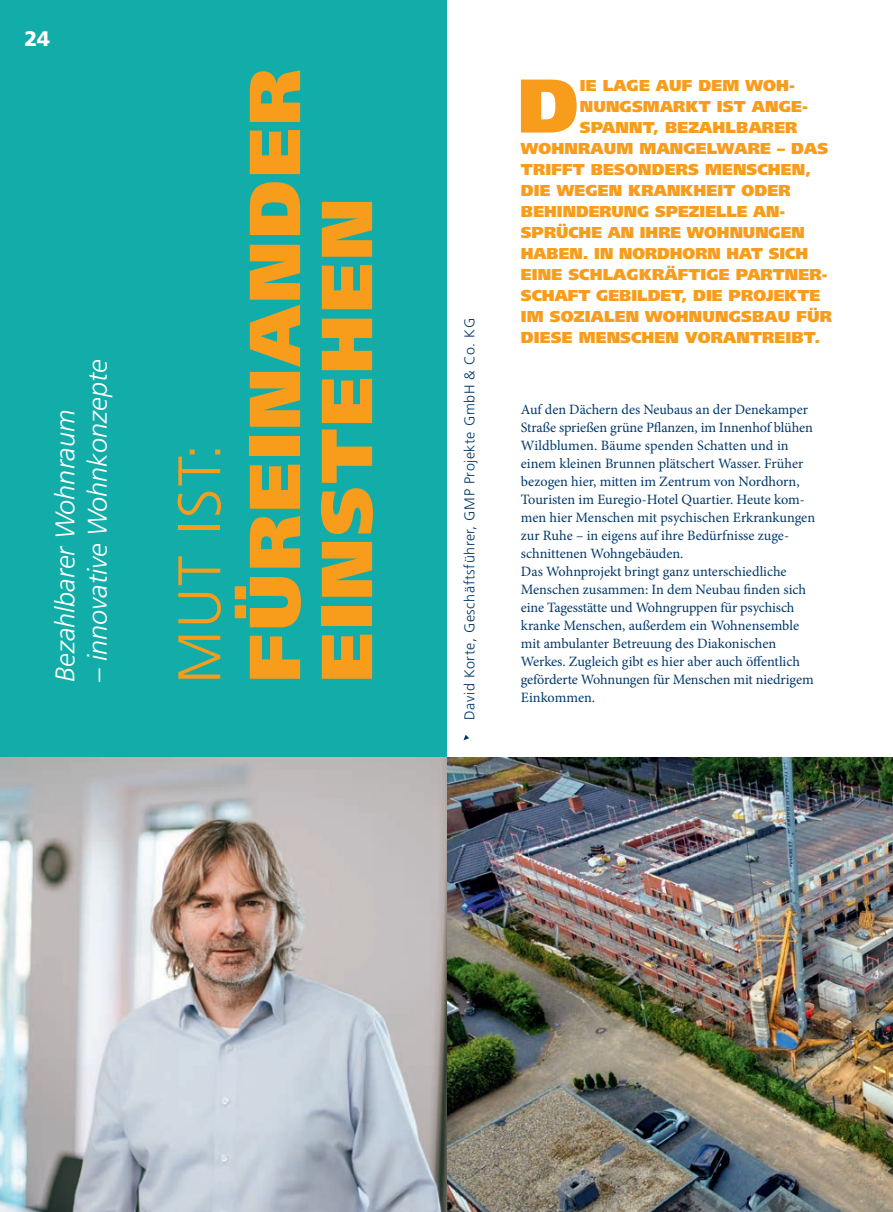
<style>
.page{position:relative;width:893px;height:1212px;background:#fff}
.page>*{position:absolute;margin:0;border:0;box-sizing:border-box;transform-origin:0 0}
.t1{font:900 75.9px "Frutiger LT Std";color:#f89c1c}
.t2{font:900 72px/72px "Frutiger LT Std";letter-spacing:.04em;color:#f89c1c}
.t3{font:300 60px "Frutiger LT Std";letter-spacing:.04em;color:#f89c1c}
.t4{font:italic 300 27px "Frutiger LT Std";color:#fff}
.t5{font:900 21px "Frutiger LT Std";color:#fff}
.t6{font:900 15.75px "Frutiger LT Std";letter-spacing:.01em;color:#f89c1c}
.t7{font:14.25px/18px "Minion Pro";letter-spacing:-.005em;color:#01386b}
.t8{font:300 14.25px "Frutiger LT Std";letter-spacing:.04em;color:#01386b}
</style>
<div class="page">
<div style="left:0;top:0;width:446px;height:757px;background:#13ada9"></div>
<img style="left:0;top:757px;width:893px;height:455px">
<svg style="left:463px;top:735px;width:6px;height:5px"></svg>
<h3 class="t5" style="left:24px;top:26px;width:27px">24</h3>
<h3 class="t4" style="left:50px;top:682px;width:274px;rotate:-90deg">Bezahlbarer Wohnraum</h3>
<h3 class="t4" style="left:82px;top:682px;width:323px;rotate:-90deg">– innovative Wohnkonzepte</h3>
<h3 class="t3" style="left:166px;top:684px;width:242px;rotate:-90deg">MUT IST:</h3>
<h2 class="t2" style="left:238px;top:682px;width:614px;rotate:-90deg">FÜREINANDER<br>EINSTEHEN</h2>
<p class="t8" style="left:461px;top:720px;width:403px;rotate:-90deg">David Korte, Geschäftsführer, GMP Projekte GmbH &amp; Co. KG</p>
<h1 class="t1" style="left:517px;top:60px;width:63px">D</h1>
<p class="t6" style="left:580px;top:75px;width:217px">IE LAGE AUF DEM WOH-</p>
<p class="t6" style="left:580px;top:96px;width:230px">NUNGSMARKT IST ANGE-</p>
<p class="t6" style="left:580px;top:117px;width:219px">SPANNT, BEZAHLBARER</p>
<p class="t6" style="left:521px;top:138px;width:309px">WOHNRAUM MANGELWARE – DAS</p>
<p class="t6" style="left:521px;top:159px;width:292px">TRIFFT BESONDERS MENSCHEN,</p>
<p class="t6" style="left:521px;top:180px;width:271px">DIE WEGEN KRANKHEIT ODER</p>
<p class="t6" style="left:521px;top:201px;width:266px">BEHINDERUNG SPEZIELLE AN-</p>
<p class="t6" style="left:521px;top:222px;width:285px">SPRÜCHE AN IHRE WOHNUNGEN</p>
<p class="t6" style="left:521px;top:243px;width:289px">HABEN. IN NORDHORN HAT SICH</p>
<p class="t6" style="left:521px;top:264px;width:308px">EINE SCHLAGKRÄFTIGE PARTNER-</p>
<p class="t6" style="left:521px;top:285px;width:301px">SCHAFT GEBILDET, DIE PROJEKTE</p>
<p class="t6" style="left:521px;top:306px;width:313px">IM SOZIALEN WOHNUNGSBAU FÜR</p>
<p class="t6" style="left:521px;top:327px;width:301px">DIESE MENSCHEN VORANTREIBT.</p>
<p class="t7" style="left:521px;top:401px;width:296px">Auf den Dächern des Neubaus an der Denekamper Straße sprießen grüne Pflanzen, im Innenhof blühen Wildblumen. Bäume spenden Schatten und in einem kleinen Brunnen plätschert Wasser. Früher bezogen hier, mitten im Zentrum von Nordhorn, Touristen im Euregio-Hotel Quartier. Heute kom&shy;men hier Menschen mit psychischen Erkrankungen zur Ruhe – in eigens auf ihre Bedürfnisse zuge&shy;schnittenen Wohngebäuden.<br>Das Wohnprojekt bringt ganz unterschiedliche Menschen zusammen: In dem Neubau finden sich eine Tagesstätte und Wohngruppen für psychisch kranke Menschen, außerdem ein Wohnensemble mit ambulanter Betreuung des Diakonischen Werkes. Zugleich gibt es hier aber auch öffentlich geförderte Wohnungen für Menschen mit niedrigem</p>
<p class="t7" style="left:521px;top:688px;width:76px">Einkommen.</p>
</div>
